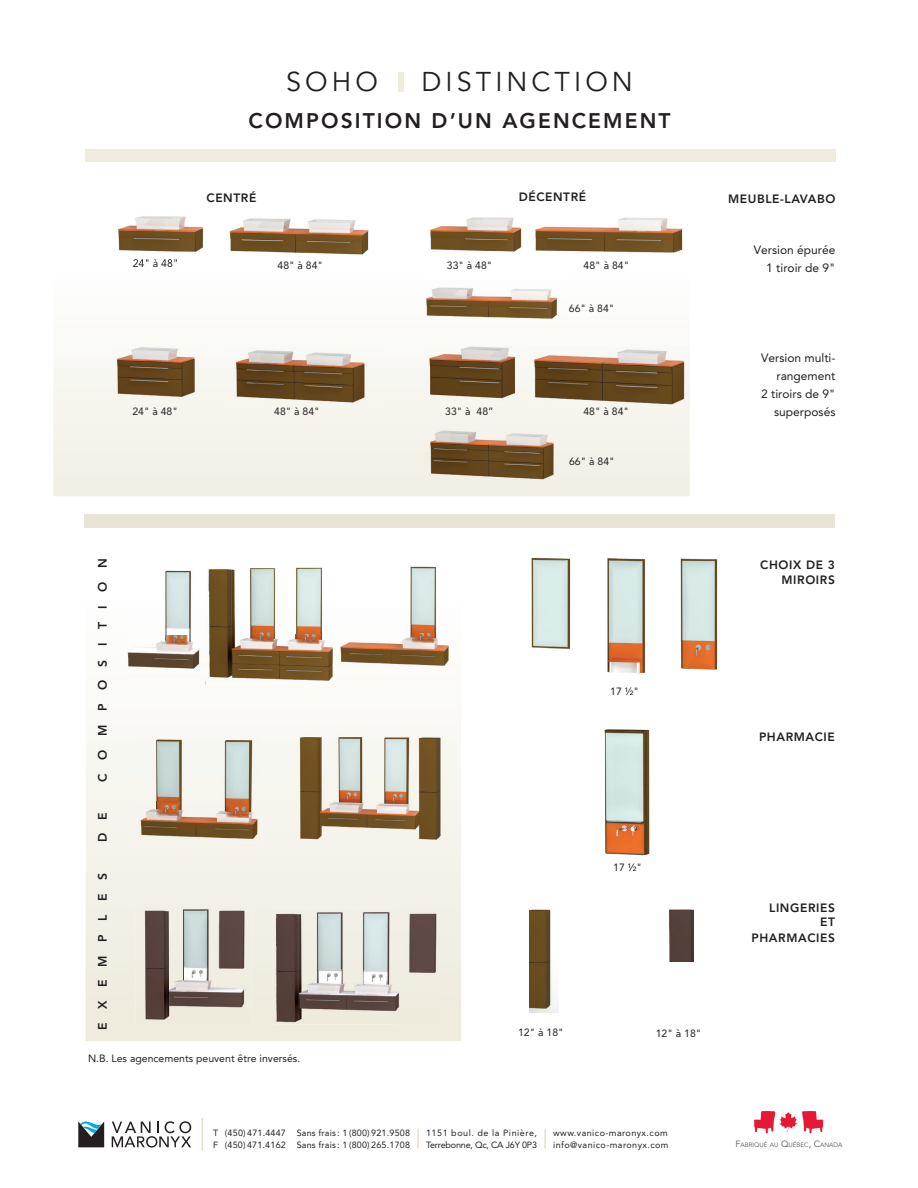
<style>
.page{position:relative;width:918px;height:1188px;background:#fff}
.page>*{position:absolute;margin:0;border:0;box-sizing:border-box;transform-origin:0 0}
.t1{font:27px "Avenir LT Std";letter-spacing:.15em;color:#231f20}
.t2{font:800 21px "Avenir LT Std";letter-spacing:.1em;color:#231f20}
.t3{font:800 12.3px "Avenir LT Std";letter-spacing:1.1em;color:#231f20}
.t4{font:800 12px/14.9px "Avenir LT Std";letter-spacing:.05em;color:#231f20;text-align:right}
.t5{font:12px/18px "Avenir LT Std";color:#231f20;text-align:right}
.t6{font:10.5px "Avenir LT Std";color:#231f20}
.t7{font:9px/11.2px "Avenir LT Std";letter-spacing:.02em;color:#231f20}
.t8{font:9px/11.2px "Avenir LT Std";letter-spacing:.05em;color:#231f20}
.t9{font:9px/11.2px "Avenir LT Std";letter-spacing:-.02em;color:#231f20}
.t10{font:6.3px "Avenir LT Std";color:#57585a}
.s1{font-weight:500;color:#efebdd}
.s2{font-size:9px}
</style>
<div class="page">
<div style="left:85px;top:150px;width:750px;height:12px;background:#efebdd"></div>
<svg style="left:53px;top:262px;width:637px;height:234px"></svg>
<svg style="left:86px;top:684px;width:375px;height:357px"></svg>
<div style="left:84px;top:514px;width:751px;height:13px;background:#e8e5d6"></div>
<img style="left:340px;top:566px;width:109px;height:100px">
<img style="left:205px;top:567px;width:128px;height:117px">
<img style="left:133px;top:733px;width:128px;height:110px">
<img style="left:226px;top:803px;width:23px;height:15px">
<img style="left:157px;top:802px;width:22px;height:15px">
<img style="left:273px;top:909px;width:166px;height:115px">
<img style="left:319px;top:969px;width:22px;height:15px">
<img style="left:363px;top:970px;width:23px;height:15px">
<img style="left:135px;top:906px;width:116px;height:119px">
<img style="left:184px;top:966px;width:22px;height:15px">
<img style="left:115px;top:343px;width:85px;height:59px">
<img style="left:427px;top:424px;width:132px;height:60px">
<img style="left:229px;top:343px;width:152px;height:67px">
<img style="left:430px;top:217px;width:92px;height:35px">
<img style="left:118px;top:216px;width:86px;height:46px">
<svg style="left:133px;top:259px;width:15px;height:3px"></svg>
<img style="left:150px;top:259px;width:22px;height:3px">
<img style="left:423px;top:279px;width:142px;height:50px">
<img style="left:229px;top:218px;width:140px;height:37px">
<img style="left:607px;top:558px;width:38px;height:116px">
<img style="left:529px;top:217px;width:161px;height:48px">
<img style="left:680px;top:558px;width:38px;height:112px">
<img style="left:531px;top:557px;width:40px;height:92px">
<img style="left:604px;top:729px;width:46px;height:127px">
<img style="left:425px;top:343px;width:98px;height:60px">
<img style="left:529px;top:346px;width:161px;height:61px">
<img style="left:670px;top:909px;width:24px;height:53px">
<img style="left:529px;top:909px;width:30px;height:103px">
<img style="left:296px;top:733px;width:150px;height:114px">
<img style="left:127px;top:570px;width:78px;height:117px">
<img style="left:166px;top:636px;width:23px;height:10px">
<img style="left:252px;top:633px;width:21px;height:10px">
<img style="left:295px;top:634px;width:25px;height:10px">
<img style="left:412px;top:633px;width:23px;height:10px">
<svg style="left:78px;top:1121px;width:26px;height:26px"></svg>
<svg style="left:112px;top:1121px;width:79px;height:27px"></svg>
<svg style="left:544px;top:1129px;width:2px;height:19px"></svg>
<svg style="left:417px;top:1129px;width:2px;height:19px"></svg>
<hr style="left:202px;top:1118px;width:1px;height:33px;background:#e9ded0">
<svg style="left:754px;top:1111px;width:69px;height:22px"></svg>
<h1 class="t1" style="left:286px;top:66px;width:348px">SOHO <span class="s1">I</span>DISTINCTION</h1>
<h2 class="t2" style="left:249px;top:109px;width:424px">COMPOSITION D’UN AGENCEMENT</h2>
<p class="t6" style="left:133px;top:257px;width:47px">24" à 48"</p>
<p class="t4" style="left:207px;top:190px;width:51px">CENTRÉ</p>
<p class="t4" style="left:519px;top:189px;width:69px">DÉCENTRÉ</p>
<p class="t6" style="left:278px;top:259px;width:47px">48" à 84"</p>
<p class="t6" style="left:447px;top:259px;width:47px">33" à 48"</p>
<p class="t6" style="left:584px;top:259px;width:47px">48" à 84"</p>
<p class="t6" style="left:569px;top:302px;width:47px">66" à 84"</p>
<p class="t6" style="left:132px;top:406px;width:47px">24" à 48"</p>
<p class="t6" style="left:274px;top:406px;width:47px">48" à 84"</p>
<p class="t6" style="left:445px;top:406px;width:50px">33" à 48”</p>
<p class="t6" style="left:583px;top:406px;width:47px">48" à 84"</p>
<p class="t6" style="left:569px;top:456px;width:47px">66" à 84"</p>
<p class="t4" style="left:728px;top:192px;width:109px">MEUBLE-LAVABO</p>
<p class="t5" style="left:754px;top:241px;width:83px">Version épurée<br>1 tiroir de 9"</p>
<p class="t5" style="left:761px;top:349px;width:76px">Version multi&shy;rangement<br>2 tiroirs de 9" superposés</p>
<p class="t3" style="left:95px;top:782px;width:225px;rotate:-90deg">COMPOSITION</p>
<p class="t3" style="left:95px;top:842px;width:32px;rotate:-90deg">D E</p>
<p class="t3" style="left:95px;top:1030px;width:159px;rotate:-90deg">EXEMPLES</p>
<p class="t6" style="left:88px;top:1052px;width:214px">N.B. Les agencements peuvent être inversés.</p>
<p class="t6" style="left:610px;top:685px;width:30px">17 ½"</p>
<p class="t6" style="left:613px;top:861px;width:30px">17 ½"</p>
<p class="t6" style="left:518px;top:1027px;width:47px">12" à 18"</p>
<p class="t6" style="left:656px;top:1027px;width:47px">12" à 18"</p>
<p class="t4" style="left:760px;top:557px;width:76px">CHOIX DE 3<br>MIROIRS</p>
<p class="t4" style="left:759px;top:729px;width:77px">PHARMACIE</p>
<p class="t4" style="left:752px;top:900px;width:85px">LINGERIES<br>ET<br>PHARMACIES</p>
<p class="t7" style="left:213px;top:1128px;width:198px">T (450) 471.4447 Sans frais : 1 (800) 921.9508<br>F (450) 471.4162 Sans frais : 1 (800) 265.1708</p>
<p class="t10" style="left:735px;top:1142px;width:109px"><span class="s2">F</span>ABRIQUÉ AU <span class="s2">Q</span>UÉBEC<span class="s2">, C</span>ANADA</p>
<p class="t9" style="left:426px;top:1128px;width:112px">1151 boul. de la Pinière,<br>Terrebonne, Qc, CA J6Y 0P3</p>
<p class="t8" style="left:553px;top:1128px;width:117px">www.vanico-maronyx.com info@vanico-maronyx.com</p>
</div>
